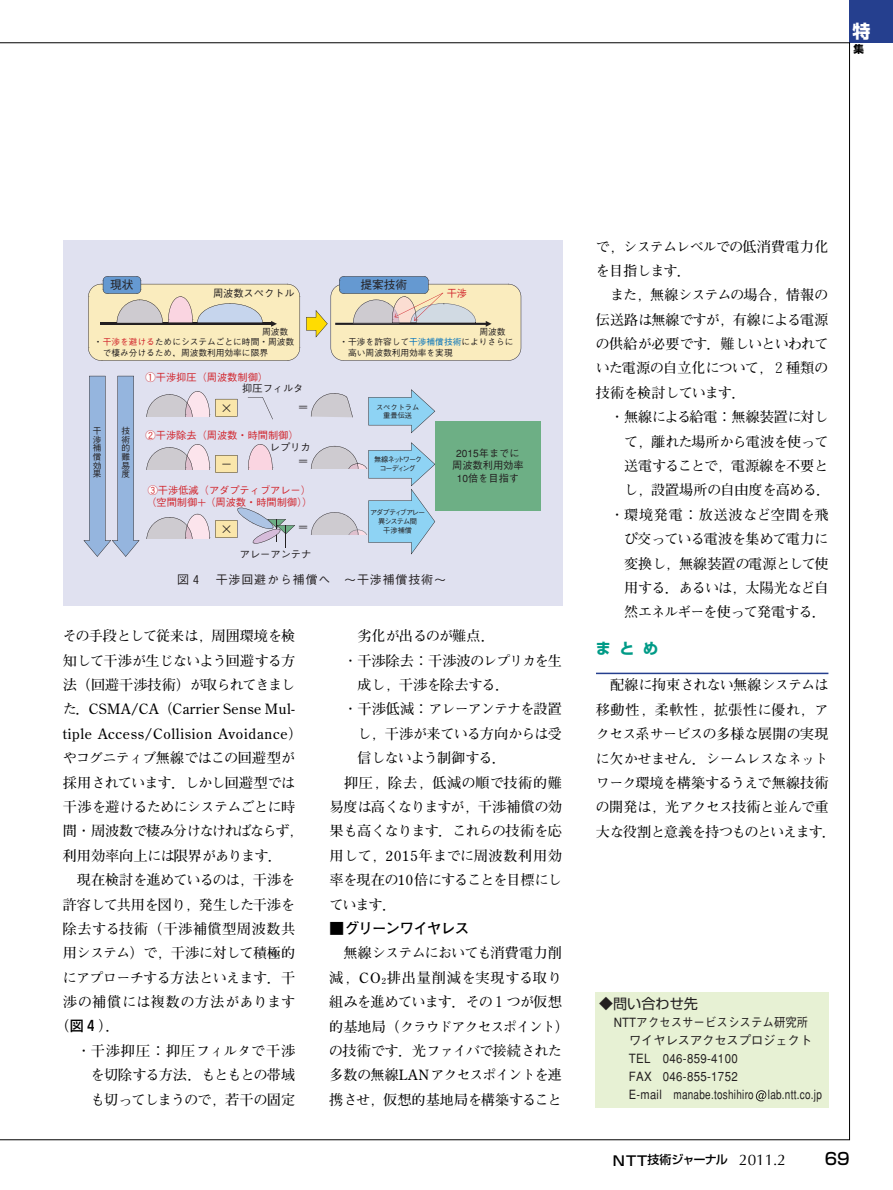
<style>
.page{position:relative;width:893px;height:1190px;background:#fff}
.page>*{position:absolute;margin:0;border:0;box-sizing:border-box;transform-origin:0 0}
.t1{font:700 18px "Shin Go";color:#fff}
.t2{font:500 16.5px "Shin Go";color:#000}
.t3{font:700 15px "Futo Go B101";letter-spacing:-.085em;color:#000}
.t4{font:700 15px "Shin Go";color:#009b87}
.t5{font:700 14.1px/24.3px "Futo Min A101";letter-spacing:-.03em;color:#000;text-align:justify}
.t6{font:700 14.1px/24.3px "Futo Min A101";color:#000}
.t7{font:700 14.1px/24.3px "Futo Min A101";letter-spacing:-.06em;color:#000;text-align:center}
.t8{font:700 14.1px "Futo Min A101";letter-spacing:-.07em;color:#000}
.t9{font:700 14.1px "Futo Min A101";letter-spacing:-.005em;color:#000}
.t10{font:700 14.1px/24.3px "Futo Min A101";letter-spacing:-.065em;color:#000}
.t11{font:700 14.1px "Futo Min A101";letter-spacing:.04em;color:#000}
.t12{font:700 14.1px "Futo Min A101";letter-spacing:-.075em;color:#000}
.t13{font:700 14.1px "Futo Min A101";letter-spacing:.045em;color:#000}
.t14{font:700 14.1px "Futo Min A101";letter-spacing:-.08em;color:#000}
.t15{font:700 14.1px "Futo Min A101";letter-spacing:-.05em;color:#000}
.t16{font:700 14.1px "Futo Min A101";letter-spacing:.065em;color:#000}
.t17{font:700 14.1px "Futo Min A101";letter-spacing:.055em;color:#000}
.t18{font:14.1px "Shin Go";color:#231f20}
.t19{font:500 12.75px/18px "Gothic BBB";letter-spacing:.025em;color:#231f20;scale:.9 1}
.t20{font:500 12px "Gothic BBB";letter-spacing:.07em;color:#231f20}
.t21{font:500 12px "Shin Go";letter-spacing:-.075em;color:#000}
.t22{font:500 11.7px "Gothic BBB";color:#231f20}
.t23{font:700 10.5px "Shin Go";color:#000}
.t24{font:500 10.2px/12.5px "Gothic BBB";color:#d1232a}
.t25{font:500 10.2px/12.5px "Gothic BBB";color:#231f20;text-align:center}
.t26{font:500 8.7px/8.7px "Gothic BBB";color:#231f20}
.t27{font:500 7.2px/8.7px "Gothic BBB";letter-spacing:-.125em;color:#231f20;text-align:center}
.t28{font:500 7.2px/8.7px "Gothic BBB";letter-spacing:-.185em;color:#231f20;text-align:center}
.t29{font:500 7.2px/8.7px "Gothic BBB";color:#231f20;text-align:center}
.s1{color:#d1232a}
.s2{color:#0072bc}
.s3{color:#fff}
.s4{font-size:8.7px}
.s5{font-family:"Shin Go";font-weight:500}
.s6{font-size:13.5px}
.s7{font-family:"Optima";font-weight:400;font-size:15.3px}
</style>
<div class="page">
<div style="left:849px;top:0;width:43px;height:43px;background:#253f8e"></div>
<hr style="left:596px;top:672px;width:232px;height:2px;background:#253f8e">
<div style="left:594px;top:992px;width:234px;height:116px;background:#e7f1d4"></div>
<svg style="left:755px;top:1090px;width:11px;height:11px"></svg>
<div style="left:63px;top:240px;width:499px;height:365px;background:#e0e1f0"></div>
<svg style="left:248px;top:444px;width:24px;height:26px"></svg>
<svg style="left:88px;top:276px;width:212px;height:85px;background:#e2dabf"></svg>
<svg style="left:83px;top:376px;width:56px;height:181px"></svg>
<svg style="left:311px;top:393px;width:42px;height:24px"></svg>
<svg style="left:368px;top:389px;width:67px;height:44px"></svg>
<div style="left:435px;top:421px;width:105px;height:90px;background:#6daf85"></div>
<svg style="left:248px;top:397px;width:25px;height:22px"></svg>
<svg style="left:146px;top:444px;width:92px;height:29px"></svg>
<svg style="left:146px;top:391px;width:92px;height:26px"></svg>
<hr style="left:146px;top:470px;width:64px;height:1px;background:#e0e1f0">
<svg style="left:146px;top:507px;width:149px;height:41px"></svg>
<hr style="left:146px;top:539px;width:64px;height:2px;background:#e0e1f0">
<svg style="left:311px;top:442px;width:124px;height:112px"></svg>
<hr style="left:310px;top:469px;width:58px;height:1px;background:#e0e1f0">
<svg style="left:306px;top:276px;width:215px;height:85px"></svg>
<p class="t1" style="left:852px;top:25px;width:19px">特</p>
<p class="t23" style="left:853px;top:45px;width:12px">集</p>
<p class="t22" style="left:110px;top:280px;width:25px">現状</p>
<p class="t22" style="left:360px;top:280px;width:48px">提案技術</p>
<p class="t25" style="left:213px;top:288px;width:83px">周波数スペクトル</p>
<p class="t24" style="left:446px;top:288px;width:22px">干渉</p>
<p class="t26" style="left:262px;top:329px;width:28px">周波数</p>
<p class="t26" style="left:479px;top:329px;width:28px">周波数</p>
<p class="t26" style="left:94px;top:338px;width:202px;line-height:10.2px">・<span class="s1">干渉を避ける</span>ためにシステムごとに時間・周波数　で棲み分けるため，周波数利用効率に限界</p>
<p class="t26" style="left:339px;top:338px;width:176px;line-height:10.2px">・干渉を許容して<span class="s2">干渉補償技術</span>によりさらに　高い周波数利用効率を実現</p>
<p class="t26" style="left:93px;top:427px;width:10px;text-align:justify">干渉補償効果</p>
<p class="t26" style="left:121px;top:427px;width:10px;text-align:justify">技術的難易度</p>
<p class="t24" style="left:146px;top:373px;width:124px"><span class="s3">●</span>①干渉抑圧（周波数制御）</p>
<p class="t25" style="left:242px;top:384px;width:63px">抑圧フィルタ</p>
<p class="t25" style="left:221px;top:403px;width:12px">×</p>
<p class="t25" style="left:298px;top:402px;width:12px">＝</p>
<p class="t24" style="left:146px;top:430px;width:155px"><span class="s3">●</span>②干渉除去（周波数・時間制御）</p>
<p class="t25" style="left:221px;top:459px;width:12px">－</p>
<p class="t25" style="left:270px;top:442px;width:42px">レプリカ</p>
<p class="t25" style="left:298px;top:457px;width:12px">＝</p>
<p class="t24" style="left:146px;top:485px;width:168px"><span class="s3">●</span>③干渉低減（アダプティブアレー）（空間制御<span class="s4">＋</span>（周波数・時間制御））</p>
<p class="t25" style="left:221px;top:524px;width:12px">×</p>
<p class="t25" style="left:298px;top:522px;width:12px">＝</p>
<p class="t25" style="left:240px;top:549px;width:73px">アレーアンテナ</p>
<p class="t29" style="left:376px;top:403px;width:45px">スペクトラム重畳伝送</p>
<p class="t28" style="left:374px;top:456px;width:49px">無線ネットワークコーディング</p>
<p class="t27" style="left:370px;top:509px;width:57px">アダプティブアレー異システム間<br>干渉補償</p>
<p class="t25" style="left:452px;top:448px;width:73px">2015年までに周波数利用効率<br>10倍を目指す</p>
<p class="t20" style="left:177px;top:575px;width:270px">図４　干渉回避から補償へ　～干渉補償技術～</p>
<p class="t6" style="left:63px;top:626px;width:241px">その手段として従来は，周囲環境を検知して干渉が生じないよう回避する方法（回避干渉技術）が取られてきました．CSMA/CA（Carrier Sense Mul&shy;tiple Access/Collision Avoidance）やコグニティブ無線ではこの回避型が採用されています．しかし回避型では干渉を避けるためにシステムごとに時間・周波数で棲み分けなければならず，利用効率向上には限界があります．</p>
<p class="t6" style="left:77px;top:869px;width:220px">現在検討を進めているのは，干渉を</p>
<p class="t6" style="left:63px;top:894px;width:234px">許容して共用を図り，発生した干渉を</p>
<p class="t11" style="left:63px;top:923px;width:234px">除去する技術（干渉補償型周波数共</p>
<p class="t5" style="left:63px;top:943px;width:234px">用システム）で，干渉に対して積極的</p>
<p class="t15" style="left:63px;top:972px;width:234px">にアプローチする方法といえます．干</p>
<p class="t5" style="left:63px;top:991px;width:234px">渉の補償には複数の方法があります</p>
<p class="t5" style="left:56px;top:1016px;width:65px">（<span class="s5">図４</span>）．</p>
<p class="t16" style="left:77px;top:1045px;width:220px">・干渉抑圧：抑圧フィルタで干渉</p>
<p class="t8" style="left:91px;top:1070px;width:206px">を切除する方法．もともとの帯域</p>
<p class="t10" style="left:91px;top:1089px;width:206px">も切ってしまうので，若干の固定</p>
<p class="t5" style="left:357px;top:626px;width:139px">劣化が出るのが難点．</p>
<p class="t5" style="left:343px;top:650px;width:220px">・干渉除去：干渉波のレプリカを生</p>
<p class="t6" style="left:357px;top:674px;width:153px">成し，干渉を除去する．</p>
<p class="t8" style="left:343px;top:704px;width:220px">・干渉低減：アレーアンテナを設置</p>
<p class="t8" style="left:357px;top:728px;width:206px">し，干渉が来ている方向からは受</p>
<p class="t12" style="left:357px;top:753px;width:150px">信しないよう制御する．</p>
<p class="t11" style="left:344px;top:777px;width:219px">抑圧，除去，低減の順で技術的難</p>
<p class="t5" style="left:329px;top:796px;width:234px">易度は高くなりますが，干渉補償の効</p>
<p class="t7" style="left:329px;top:821px;width:234px">果も高くなります．これらの技術を応</p>
<p class="t13" style="left:329px;top:850px;width:234px">用して，2015年までに周波数利用効</p>
<p class="t14" style="left:329px;top:875px;width:234px">率を現在の10倍にすることを目標にし</p>
<p class="t5" style="left:329px;top:894px;width:68px">ています．</p>
<p class="t3" style="left:329px;top:922px;width:142px">■グリーンワイヤレス</p>
<p class="t7" style="left:329px;top:943px;width:241px">無線システムにおいても消費電力削<br>減，CO<sub>2</sub>排出量削減を実現する取り組みを進めています．その１つが仮想的基地局（クラウドアクセスポイント）の技術です．光ファイバで接続された多数の無線LANアクセスポイントを連携させ，仮想的基地局を構築すること</p>
<p class="t10" style="left:596px;top:236px;width:234px">で，システムレベルでの低消費電力化を目指します．</p>
<p class="t5" style="left:596px;top:285px;width:234px;text-indent:14px">また，無線システムの場合，情報の伝送路は無線ですが，有線による電源の供給が必要です．難しいといわれていた電源の自立化について，２種類の技術を検討しています．</p>
<p class="t9" style="left:610px;top:412px;width:220px">・無線による給電：無線装置に対し</p>
<p class="t5" style="left:624px;top:431px;width:206px">て，離れた場所から電波を使って</p>
<p class="t9" style="left:624px;top:461px;width:206px">送電することで，電源線を不要と</p>
<p class="t9" style="left:624px;top:485px;width:207px">し，設置場所の自由度を高める．</p>
<p class="t17" style="left:610px;top:509px;width:220px">・環境発電：放送波など空間を飛</p>
<p class="t8" style="left:624px;top:534px;width:206px">び交っている電波を集めて電力に</p>
<p class="t6" style="left:624px;top:553px;width:206px">変換し，無線装置の電源として使</p>
<p class="t8" style="left:624px;top:582px;width:206px">用する．あるいは，太陽光など自</p>
<p class="t12" style="left:624px;top:607px;width:203px">然エネルギーを使って発電する．</p>
<p class="t4" style="left:596px;top:643px;width:64px">まとめ</p>
<p class="t5" style="left:596px;top:675px;width:241px;text-align:center">配線に拘束されない無線システムは<br>移動性，柔軟性，拡張性に優れ，アクセス系サービスの多様な展開の実現に欠かせません．シームレスなネットワーク環境を構築するうえで無線技術の開発は，光アクセス技術と並んで重大な役割と意義を持つものといえます．</p>
<p class="t18" style="left:599px;top:998px;width:100px">◆問い合わせ先</p>
<p class="t19" style="left:628px;top:1015px;width:216px;text-indent:-15px">NTTアクセスサービスシステム研究所ワイヤレスアクセスプロジェクト<br>TEL 046-859-4100<br>FAX 046-855-1752<br>E-mail manabe.toshihiro lab.ntt.co.jp</p>
<p class="t21" style="left:612px;top:1155px;width:175px"><span class="s6">NTT</span>技術ジャーナル <span class="s7">2011.2</span></p>
<p class="t2" style="left:824px;top:1153px;width:26px">69</p>
</div>
